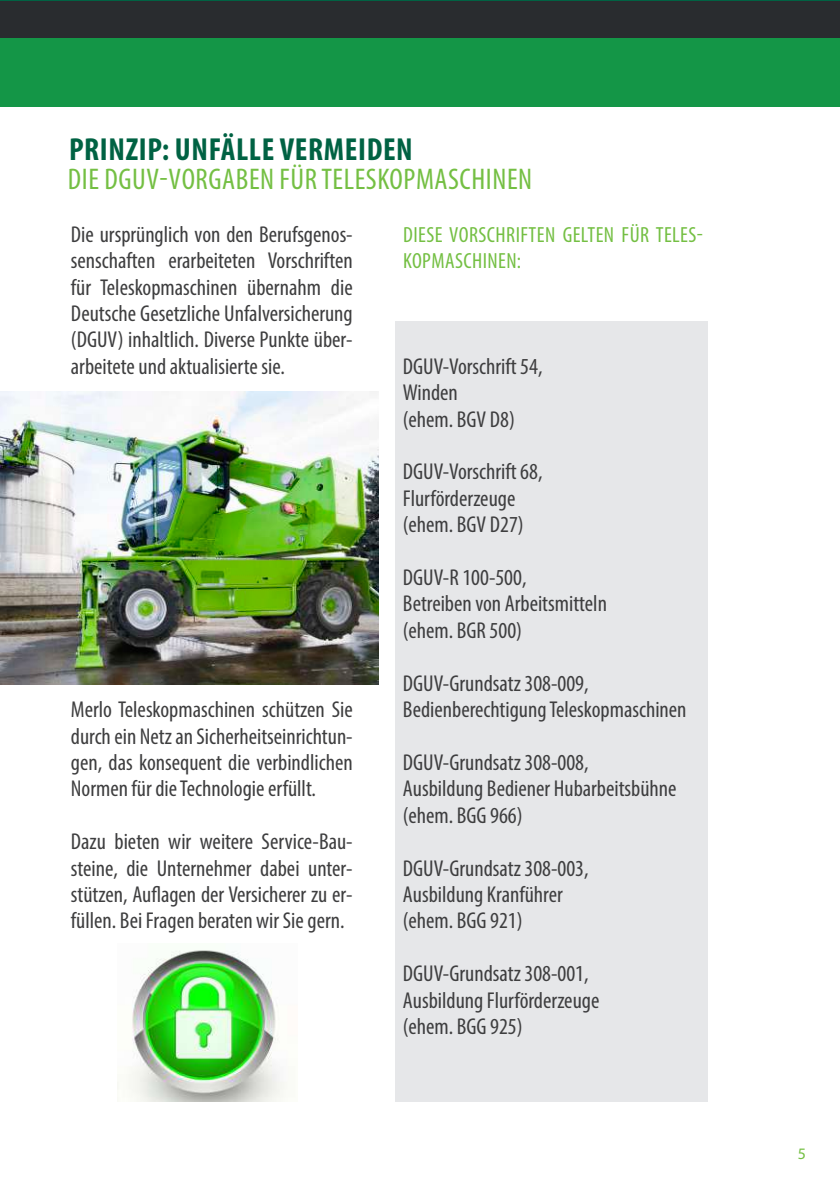
<style>
.page{position:relative;width:840px;height:1191px;background:#fff}
.page>*{position:absolute;margin:0;border:0;box-sizing:border-box;transform-origin:0 0}
.t1{font:700 condensed 32px "Myriad Pro";letter-spacing:.02em;color:#006243}
.t2{font:condensed 30px "Myriad Pro";letter-spacing:.02em;color:#74bf43}
.t3{font:condensed 23px/26.4px "Myriad Pro";color:#3e3e3f}
.t4{font:condensed 22px/26.4px "Myriad Pro";letter-spacing:.02em;color:#74bf43}
.t5{font:16px "Myriad Pro";color:#74bf43}
</style>
<div class="page">
<div style="left:395px;top:321px;width:312px;height:780px;background:#e6e7e9"></div>
<img style="left:117px;top:950px;width:170px;height:151px">
<div style="left:0;top:0;width:839px;height:39px;background:#006243"></div>
<div style="left:0;top:1px;width:839px;height:60px;background:#292c2f"></div>
<div style="left:0;top:38px;width:839px;height:68px;background:#149647"></div>
<img style="left:0;top:391px;width:378px;height:293px">
<h1 class="t1" style="left:69px;top:129px;width:345px">PRINZIP: UNFÄLLE VERMEIDEN</h1>
<h2 class="t2" style="left:68px;top:161px;width:465px">DIE DGUV-VORGABEN FÜR TELESKOPMASCHINEN</h2>
<p class="t4" style="left:403px;top:221px;width:301px">DIESE VORSCHRIFTEN GELTEN FÜR TELES-<br>KOPMASCHINEN:</p>
<p class="t3" style="left:71px;top:221px;width:283px;text-align:justify">Die ursprünglich von den Berufsgenos&shy;senschaften erarbeiteten Vorschriften für Teleskopmaschinen übernahm die Deutsche Gesetzliche Unfalversicherung (DGUV) inhaltlich. Diverse Punkte über&shy;arbeitete und aktualisierte sie.</p>
<p class="t3" style="left:403px;top:353px;width:141px">DGUV-Vorschrift 54,<br>Winden<br>(ehem. BGV D8)</p>
<p class="t3" style="left:403px;top:458px;width:141px">DGUV-Vorschrift 68,<br>Flurförderzeuge (ehem. BGV D27)</p>
<p class="t3" style="left:403px;top:564px;width:205px">DGUV-R 100-500,<br>Betreiben von Arbeitsmitteln (ehem. BGR 500)</p>
<p class="t3" style="left:403px;top:669px;width:285px">DGUV-Grundsatz 308-009,<br>Bedienberechtigung Teleskopmaschinen</p>
<p class="t3" style="left:403px;top:749px;width:275px">DGUV-Grundsatz 308-008,<br>Ausbildung Bediener Hubarbeitsbühne (ehem. BGG 966)</p>
<p class="t3" style="left:403px;top:854px;width:187px">DGUV-Grundsatz 308-003,<br>Ausbildung Kranführer (ehem. BGG 921)</p>
<p class="t3" style="left:403px;top:960px;width:198px">DGUV-Grundsatz 308-001,<br>Ausbildung Flurförderzeuge (ehem. BGG 925)</p>
<p class="t3" style="left:71px;top:696px;width:283px;text-align:justify">Merlo Teleskopmaschinen schützen Sie durch ein Netz an Sicherheitseinrichtun&shy;gen, das konsequent die verbindlichen Normen für die Technologie erfüllt.</p>
<p class="t3" style="left:71px;top:828px;width:283px;text-align:justify">Dazu bieten wir weitere Service-Bau&shy;steine, die Unternehmer dabei unter&shy;stützen, Auflagen der Versicherer zu er&shy;füllen. Bei Fragen beraten wir Sie gern.</p>
<p class="t5" style="left:797px;top:1143px;width:10px">5</p>
</div>
